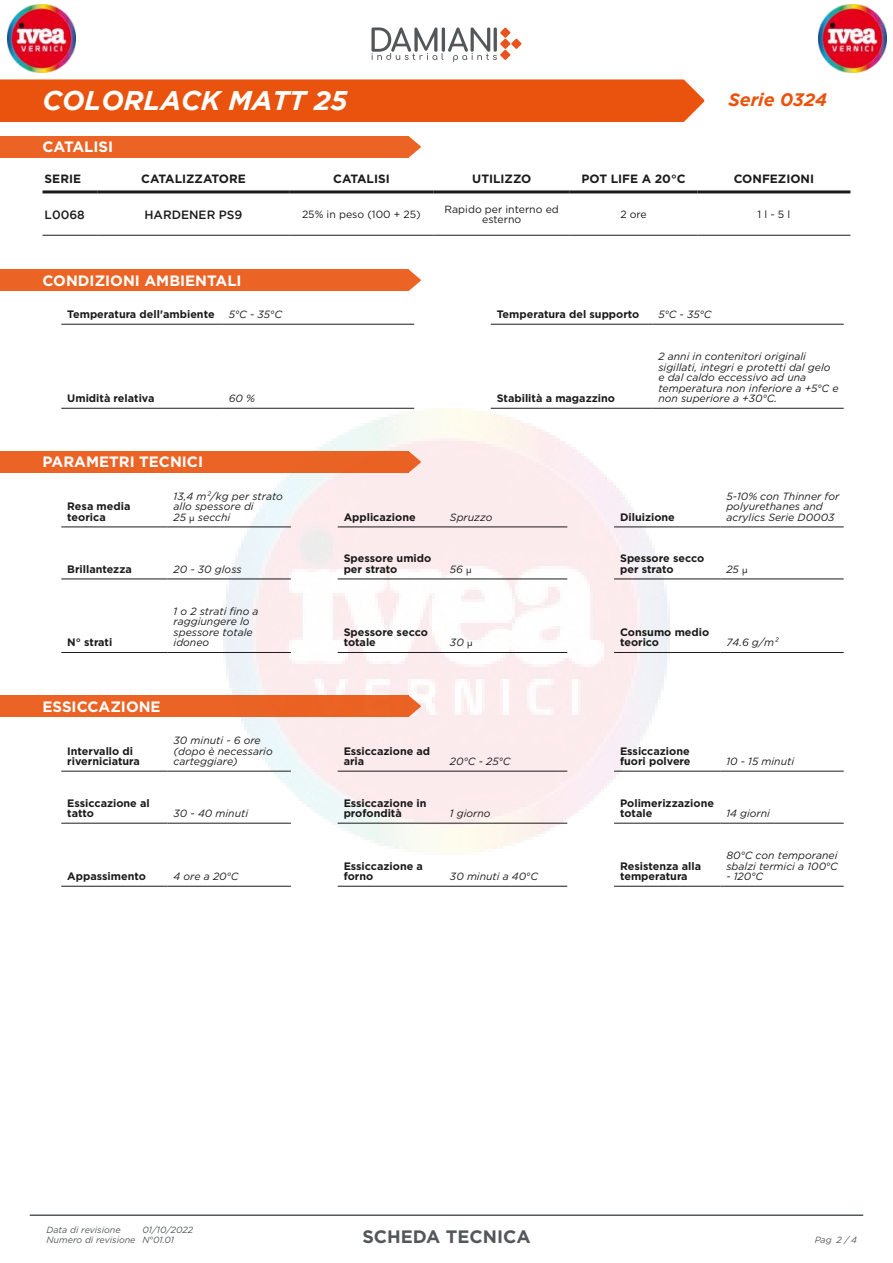
<style>
.page{position:relative;width:893px;height:1263px;background:#fff}
.page>*{position:absolute;margin:0;border:0;box-sizing:border-box;transform-origin:0 0}
.t1{font:italic 700 27px "Gotham";color:#fff}
.t2{font:700 18px "Gotham";color:#53575a}
.t3{font:italic 700 18px "Gotham";color:#e9530d}
.t4{font:700 15px "Gotham";color:#fff}
.t5{font:700 12px "Gotham";color:#000}
.t6{font:500 12px "Gotham";color:#000}
.t7{font:700 10.8px/10.5px "Gotham";color:#000}
.t8{font:italic 10.5px/10.5px "Gotham";color:#000}
.t9{font:10.5px/10.5px "Gotham";color:#000;text-align:center}
.t10{font:italic 9px/10.1px "Gotham";color:#53575a}
.t11{font:italic 9px "Gotham";color:#55585a}
.s1{font-family:"Futura PT";font-style:normal}
</style>
<div class="page">
<svg style="left:371px;top:27px;width:151px;height:35px"></svg>
<hr style="left:30px;top:1214px;width:833px;height:2px;background:#53575a">
<div style="left:0;top:79px;width:704px;height:43px;background:#e9530d"></div>
<hr style="left:43px;top:190px;width:55px;height:3px;background:#000">
<hr style="left:98px;top:190px;width:191px;height:3px;background:#000">
<hr style="left:289px;top:190px;width:145px;height:3px;background:#000">
<hr style="left:434px;top:190px;width:136px;height:3px;background:#000">
<hr style="left:570px;top:190px;width:127px;height:3px;background:#000">
<hr style="left:697px;top:190px;width:153px;height:3px;background:#000">
<hr style="left:43px;top:235px;width:55px;height:1px;background:#000">
<hr style="left:98px;top:235px;width:191px;height:1px;background:#000">
<hr style="left:289px;top:235px;width:145px;height:1px;background:#000">
<hr style="left:434px;top:235px;width:136px;height:1px;background:#000">
<hr style="left:570px;top:235px;width:127px;height:1px;background:#000">
<hr style="left:697px;top:235px;width:153px;height:1px;background:#000">
<div style="left:0;top:136px;width:408px;height:22px;background:#eb6425"></div>
<svg style="left:408px;top:136px;width:13px;height:22px"></svg>
<div style="left:0;top:269px;width:408px;height:22px;background:#eb6425"></div>
<svg style="left:408px;top:269px;width:13px;height:22px"></svg>
<hr style="left:61px;top:324px;width:162px;height:1px;background:#000">
<hr style="left:223px;top:324px;width:191px;height:1px;background:#000">
<hr style="left:491px;top:324px;width:161px;height:1px;background:#000">
<hr style="left:652px;top:324px;width:192px;height:1px;background:#000">
<hr style="left:61px;top:408px;width:162px;height:1px;background:#000">
<hr style="left:223px;top:408px;width:191px;height:1px;background:#000">
<hr style="left:491px;top:408px;width:161px;height:1px;background:#000">
<hr style="left:652px;top:408px;width:192px;height:1px;background:#000">
<div style="left:0;top:451px;width:408px;height:22px;background:#eb6425"></div>
<svg style="left:408px;top:451px;width:13px;height:22px"></svg>
<hr style="left:61px;top:526px;width:107px;height:1px;background:#000">
<hr style="left:168px;top:526px;width:123px;height:1px;background:#000">
<hr style="left:338px;top:526px;width:106px;height:1px;background:#000">
<hr style="left:444px;top:526px;width:123px;height:1px;background:#000">
<hr style="left:614px;top:526px;width:106px;height:1px;background:#000">
<hr style="left:720px;top:526px;width:124px;height:1px;background:#000">
<hr style="left:61px;top:578px;width:107px;height:1px;background:#000">
<hr style="left:168px;top:578px;width:123px;height:1px;background:#000">
<hr style="left:338px;top:578px;width:106px;height:1px;background:#000">
<hr style="left:444px;top:578px;width:123px;height:1px;background:#000">
<hr style="left:614px;top:578px;width:106px;height:1px;background:#000">
<hr style="left:720px;top:578px;width:124px;height:1px;background:#000">
<hr style="left:61px;top:652px;width:107px;height:1px;background:#000">
<hr style="left:168px;top:652px;width:123px;height:1px;background:#000">
<hr style="left:338px;top:652px;width:106px;height:1px;background:#000">
<hr style="left:444px;top:652px;width:123px;height:1px;background:#000">
<hr style="left:614px;top:652px;width:106px;height:1px;background:#000">
<hr style="left:720px;top:652px;width:124px;height:1px;background:#000">
<div style="left:0;top:695px;width:408px;height:22px;background:#eb6425"></div>
<svg style="left:408px;top:695px;width:13px;height:22px"></svg>
<hr style="left:61px;top:771px;width:107px;height:1px;background:#000">
<hr style="left:168px;top:771px;width:123px;height:1px;background:#000">
<hr style="left:338px;top:771px;width:106px;height:1px;background:#000">
<hr style="left:444px;top:771px;width:123px;height:1px;background:#000">
<hr style="left:614px;top:771px;width:106px;height:1px;background:#000">
<hr style="left:720px;top:771px;width:124px;height:1px;background:#000">
<hr style="left:61px;top:823px;width:107px;height:1px;background:#000">
<hr style="left:168px;top:823px;width:123px;height:1px;background:#000">
<hr style="left:338px;top:823px;width:106px;height:1px;background:#000">
<hr style="left:444px;top:823px;width:123px;height:1px;background:#000">
<hr style="left:614px;top:823px;width:106px;height:1px;background:#000">
<hr style="left:720px;top:823px;width:124px;height:1px;background:#000">
<hr style="left:61px;top:886px;width:107px;height:1px;background:#000">
<hr style="left:168px;top:886px;width:123px;height:1px;background:#000">
<hr style="left:338px;top:886px;width:106px;height:1px;background:#000">
<hr style="left:444px;top:886px;width:123px;height:1px;background:#000">
<hr style="left:614px;top:886px;width:106px;height:1px;background:#000">
<hr style="left:720px;top:886px;width:124px;height:1px;background:#000">
<img style="left:8px;top:5px;width:68px;height:67px">
<img style="left:819px;top:5px;width:67px;height:68px">
<h1 class="t1" style="left:43px;top:85px;width:306px">COLORLACK MATT 25</h1>
<h2 class="t3" style="left:728px;top:89px;width:100px">Serie 0324</h2>
<h3 class="t4" style="left:43px;top:138px;width:72px">CATALISI</h3>
<p class="t5" style="left:45px;top:172px;width:38px">SERIE</p>
<p class="t5" style="left:141px;top:172px;width:106px">CATALIZZATORE</p>
<p class="t5" style="left:333px;top:172px;width:58px">CATALISI</p>
<p class="t5" style="left:472px;top:172px;width:60px">UTILIZZO</p>
<p class="t5" style="left:581px;top:172px;width:106px">POT LIFE A 20°C</p>
<p class="t5" style="left:734px;top:172px;width:82px">CONFEZIONI</p>
<p class="t6" style="left:45px;top:208px;width:42px">L0068</p>
<p class="t6" style="left:144px;top:208px;width:100px">HARDENER PS9</p>
<p class="t9" style="left:302px;top:209px;width:120px">25% in peso (100 + 25)</p>
<p class="t9" style="left:445px;top:204px;width:116px">Rapido per interno ed esterno</p>
<p class="t9" style="left:620px;top:209px;width:28px">2 ore</p>
<p class="t9" style="left:758px;top:209px;width:34px">1 l - 5 l</p>
<h3 class="t4" style="left:43px;top:272px;width:201px">CONDIZIONI AMBIENTALI</h3>
<p class="t7" style="left:67px;top:309px;width:149px">Temperatura dell'ambiente</p>
<p class="t8" style="left:229px;top:309px;width:55px">5°C - 35°C</p>
<p class="t7" style="left:497px;top:309px;width:144px">Temperatura del supporto</p>
<p class="t8" style="left:658px;top:309px;width:55px">5°C - 35°C</p>
<p class="t7" style="left:67px;top:393px;width:89px">Umidità relativa</p>
<p class="t8" style="left:229px;top:393px;width:28px">60 %</p>
<p class="t7" style="left:497px;top:393px;width:120px">Stabilità a magazzino</p>
<p class="t8" style="left:658px;top:351px;width:182px">2 anni in contenitori originali sigillati, integri e protetti dal gelo e dal caldo eccessivo ad una temperatura non inferiore a +5°C e non superiore a +30°C.</p>
<h3 class="t4" style="left:43px;top:453px;width:162px">PARAMETRI TECNICI</h3>
<p class="t7" style="left:67px;top:501px;width:65px">Resa media teorica</p>
<p class="t8" style="left:174px;top:491px;width:111px">13,4 m²/kg per strato allo spessore di<br>25 <span class="s1">µ</span> secchi</p>
<p class="t7" style="left:344px;top:512px;width:74px">Applicazione</p>
<p class="t8" style="left:450px;top:512px;width:44px">Spruzzo</p>
<p class="t7" style="left:620px;top:512px;width:56px">Diluizione</p>
<p class="t8" style="left:726px;top:491px;width:115px">5-10% con Thinner for polyurethanes and acrylics Serie D0003</p>
<p class="t7" style="left:67px;top:564px;width:66px">Brillantezza</p>
<p class="t8" style="left:174px;top:564px;width:70px">20 - 30 gloss</p>
<p class="t7" style="left:344px;top:553px;width:89px">Spessore umido per strato</p>
<p class="t8" style="left:450px;top:564px;width:23px">56 <span class="s1">µ</span></p>
<p class="t7" style="left:620px;top:553px;width:86px">Spessore secco per strato</p>
<p class="t8" style="left:726px;top:564px;width:23px">25 <span class="s1">µ</span></p>
<p class="t7" style="left:67px;top:637px;width:47px">N° strati</p>
<p class="t8" style="left:174px;top:606px;width:87px">1 o 2 strati fino a raggiungere lo spessore totale idoneo</p>
<p class="t7" style="left:344px;top:627px;width:86px">Spessore secco totale</p>
<p class="t8" style="left:450px;top:637px;width:24px">30 <span class="s1">µ</span></p>
<p class="t7" style="left:620px;top:627px;width:91px">Consumo medio teorico</p>
<p class="t8" style="left:726px;top:637px;width:53px">74.6 g/m²</p>
<h3 class="t4" style="left:43px;top:698px;width:120px">ESSICCAZIONE</h3>
<p class="t7" style="left:67px;top:745px;width:74px">Intervallo di riverniciatura</p>
<p class="t8" style="left:174px;top:735px;width:101px">30 minuti - 6 ore (dopo è necessario carteggiare)</p>
<p class="t7" style="left:344px;top:745px;width:88px">Essiccazione ad aria</p>
<p class="t8" style="left:450px;top:756px;width:62px">20°C - 25°C</p>
<p class="t7" style="left:620px;top:745px;width:72px">Essiccazione fuori polvere</p>
<p class="t8" style="left:726px;top:756px;width:69px">10 - 15 minuti</p>
<p class="t7" style="left:67px;top:797px;width:84px">Essiccazione al tatto</p>
<p class="t8" style="left:174px;top:808px;width:76px">30 - 40 minuti</p>
<p class="t7" style="left:344px;top:797px;width:84px">Essiccazione in profondità</p>
<p class="t8" style="left:450px;top:808px;width:42px">1 giorno</p>
<p class="t7" style="left:620px;top:797px;width:95px">Polimerizzazione totale</p>
<p class="t8" style="left:726px;top:808px;width:45px">14 giorni</p>
<p class="t7" style="left:67px;top:871px;width:80px">Appassimento</p>
<p class="t8" style="left:174px;top:871px;width:66px">4 ore a 20°C</p>
<p class="t7" style="left:344px;top:860px;width:81px">Essiccazione a forno</p>
<p class="t8" style="left:450px;top:871px;width:90px">30 minuti a 40°C</p>
<p class="t7" style="left:620px;top:860px;width:83px">Resistenza alla temperatura</p>
<p class="t8" style="left:726px;top:850px;width:113px">80°C con temporanei sbalzi termici a 100°C</p>
<p class="t8" style="left:726px;top:871px;width:38px">- 120°C</p>
<p class="t10" style="left:142px;top:1225px;width:52px">01/10/2022<br>N°01.01</p>
<h2 class="t2" style="left:362px;top:1226px;width:170px">SCHEDA TECNICA</h2>
<p class="t10" style="left:47px;top:1225px;width:91px">Data di revisione<br>Numero di revisione</p>
<p class="t11" style="left:844px;top:1234px;width:6px">/</p>
<p class="t11" style="left:815px;top:1234px;width:44px">Pag 2 4</p>
</div>
